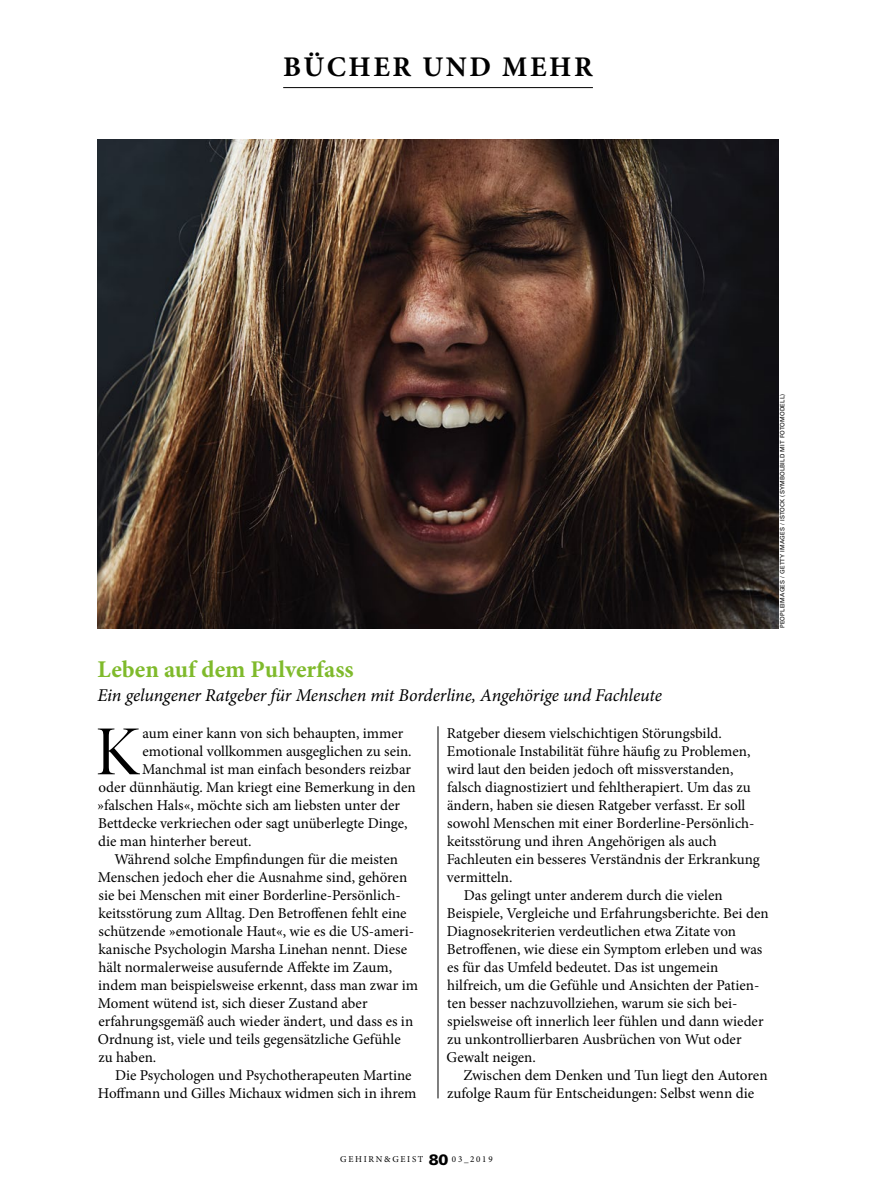
<style>
.page{position:relative;width:893px;height:1191px;background:#fff}
.page>*{position:absolute;margin:0;border:0;box-sizing:border-box;transform-origin:0 0}
.t1{font:70.5px "Minion Pro Disp";color:#000}
.t2{font:700 28.5px "Minion Pro";letter-spacing:.09em;color:#000}
.t3{font:700 24px "Minion Pro";color:#7fba2b}
.t4{font:italic 18px "Minion Pro";letter-spacing:-.01em;color:#000}
.t5{font:15px "Minion Pro";color:#000}
.t6{font:9px "Minion Pro";letter-spacing:.19em;color:#000}
.t7{font:6px "Univers";letter-spacing:.03em;color:#000}
.s1{font-family:"Univers";font-weight:900;font-size:15px}
</style>
<div class="page">
<hr style="left:283px;top:87px;width:310px;height:1px;background:#000">
<hr style="left:438px;top:726px;width:1px;height:372px;background:#000">
<img style="left:98px;top:139px;width:680px;height:489px">
<h2 class="t2" style="left:283px;top:46px;width:311px">BÜCHER UND MEHR</h2>
<p class="t7" style="left:779px;top:628px;width:236px;rotate:-90deg">PEOPLEIMAGES / GETTY IMAGES / ISTOCK (SYMBOLBILD MIT FOTOMODELL)</p>
<h3 class="t3" style="left:98px;top:652px;width:258px">Leben auf dem Pulverfass</h3>
<p class="t4" style="left:98px;top:682px;width:566px">Ein gelungener Ratgeber für Menschen mit Borderline, Angehörige und Fachleute</p>
<h1 class="t1" style="left:95px;top:709px;width:46px">K</h1>
<p class="t5" style="left:143px;top:723px;width:262px">aum einer kann von sich behaupten, immer</p>
<p class="t5" style="left:143px;top:741px;width:271px">emotional vollkommen ausgeglichen zu sein.</p>
<p class="t5" style="left:142px;top:759px;width:270px">Manchmal ist man einfach besonders reizbar</p>
<p class="t5" style="left:98px;top:777px;width:319px">oder dünnhäutig. Man kriegt eine Bemerkung in den</p>
<p class="t5" style="left:97px;top:795px;width:304px">»falschen Hals«, möchte sich am liebsten unter der</p>
<p class="t5" style="left:98px;top:813px;width:311px">Bettdecke verkriechen oder sagt unüberlegte Dinge,</p>
<p class="t5" style="left:98px;top:831px;width:155px">die man hinterher bereut.</p>
<p class="t5" style="left:114px;top:849px;width:285px">Während solche Empfindungen für die meisten</p>
<p class="t5" style="left:98px;top:867px;width:311px">Menschen jedoch eher die Ausnahme sind, gehören</p>
<p class="t5" style="left:99px;top:885px;width:304px">sie bei Menschen mit einer Borderline-Persönlich-</p>
<p class="t5" style="left:99px;top:903px;width:310px">keitsstörung zum Alltag. Den Betroffenen fehlt eine</p>
<p class="t5" style="left:99px;top:921px;width:317px">schützende »emotionale Haut«, wie es die US-ameri-</p>
<p class="t5" style="left:99px;top:939px;width:310px">kanische Psychologin Marsha Linehan nennt. Diese</p>
<p class="t5" style="left:98px;top:957px;width:295px">hält normalerweise ausufernde Affekte im Zaum,</p>
<p class="t5" style="left:98px;top:975px;width:321px">indem man beispielsweise erkennt, dass man zwar im</p>
<p class="t5" style="left:98px;top:993px;width:271px">Moment wütend ist, sich dieser Zustand aber</p>
<p class="t5" style="left:98px;top:1011px;width:316px">erfahrungsgemäß auch wieder ändert, und dass es in</p>
<p class="t5" style="left:98px;top:1029px;width:304px">Ordnung ist, viele und teils gegensätzliche Gefühle</p>
<p class="t5" style="left:99px;top:1047px;width:59px">zu haben.</p>
<p class="t5" style="left:115px;top:1065px;width:298px">Die Psychologen und Psychotherapeuten Martine</p>
<p class="t5" style="left:98px;top:1083px;width:320px">Hoffmann und Gilles Michaux widmen sich in ihrem</p>
<p class="t5" style="left:447px;top:723px;width:277px">Ratgeber diesem vielschichtigen Störungsbild.</p>
<p class="t5" style="left:447px;top:741px;width:305px">Emotionale Instabilität führe häufig zu Problemen,</p>
<p class="t5" style="left:447px;top:759px;width:288px">wird laut den beiden jedoch oft missverstanden,</p>
<p class="t5" style="left:447px;top:777px;width:305px">falsch diagnostiziert und fehltherapiert. Um das zu</p>
<p class="t5" style="left:447px;top:795px;width:300px">ändern, haben sie diesen Ratgeber verfasst. Er soll</p>
<p class="t5" style="left:447px;top:813px;width:309px">sowohl Menschen mit einer Borderline-Persönlich-</p>
<p class="t5" style="left:447px;top:831px;width:271px">keitsstörung und ihren Angehörigen als auch</p>
<p class="t5" style="left:447px;top:849px;width:315px">Fachleuten ein besseres Verständnis der Erkrankung</p>
<p class="t5" style="left:447px;top:867px;width:67px">vermitteln.</p>
<p class="t5" style="left:464px;top:885px;width:260px">Das gelingt unter anderem durch die vielen</p>
<p class="t5" style="left:447px;top:903px;width:323px">Beispiele, Vergleiche und Erfahrungsberichte. Bei den</p>
<p class="t5" style="left:447px;top:921px;width:291px">Diagnosekriterien verdeutlichen etwa Zitate von</p>
<p class="t5" style="left:447px;top:939px;width:317px">Betroffenen, wie diese ein Symptom erleben und was</p>
<p class="t5" style="left:447px;top:957px;width:273px">es für das Umfeld bedeutet. Das ist ungemein</p>
<p class="t5" style="left:447px;top:975px;width:314px">hilfreich, um die Gefühle und Ansichten der Patien-</p>
<p class="t5" style="left:447px;top:993px;width:292px">ten besser nachzuvollziehen, warum sie sich bei-</p>
<p class="t5" style="left:447px;top:1011px;width:318px">spielsweise oft innerlich leer fühlen und dann wieder</p>
<p class="t5" style="left:447px;top:1029px;width:296px">zu unkontrollierbaren Ausbrüchen von Wut oder</p>
<p class="t5" style="left:447px;top:1047px;width:91px">Gewalt neigen.</p>
<p class="t5" style="left:464px;top:1065px;width:306px">Zwischen dem Denken und Tun liegt den Autoren</p>
<p class="t5" style="left:447px;top:1083px;width:309px">zufolge Raum für Entscheidungen: Selbst wenn die</p>
<p class="t6" style="left:340px;top:1153px;width:154px">GEHIRN&amp;GEIST <span class="s1">80</span> 03_2019</p>
</div>
